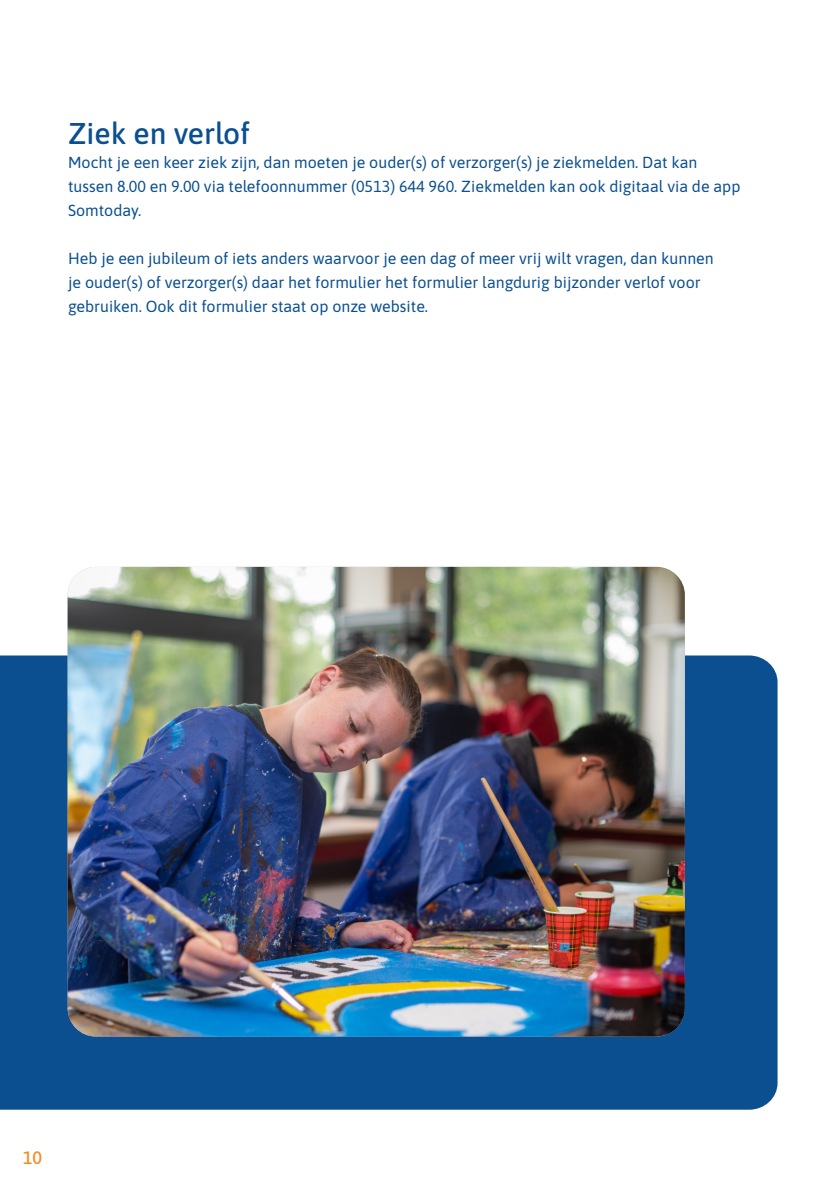
<style>
.page{position:relative;width:840px;height:1191px;background:#fff}
.page>*{position:absolute;margin:0;border:0;box-sizing:border-box;transform-origin:0 0}
.Kop{font:500 30px "Asap";color:#0b4f90}
.Broodtekst{font:500 18px "Asap";color:#f68c1f}
.Broodtekst-2{font:16px/24px "Asap";color:#0b4f90}
</style>
<div class="page">
<div style="left:0;top:655px;width:777px;height:454px;background:#0b4f90"></div>
<img style="left:68px;top:567px;width:616px;height:469px">
<p class="Kop" style="left:68px;top:113px;width:183px">Ziek en verlof</p>
<p class="Broodtekst-2" style="left:68px;top:150px;width:673px">Mocht je een keer ziek zijn, dan moeten je ouder(s) of verzorger(s) je ziekmelden. Dat kan tussen 8.00 en 9.00 via telefoonnummer (0513) 644 960. Ziekmelden kan ook digitaal via de app<br>Somtoday.</p>
<p class="Broodtekst-2" style="left:68px;top:246px;width:646px">Heb je een jubileum of iets anders waarvoor je een dag of meer vrij wilt vragen, dan kunnen je ouder(s) of verzorger(s) daar het formulier het formulier langdurig bijzonder verlof voor gebruiken. Ook dit formulier staat op onze website.</p>
<p class="Broodtekst" style="left:23px;top:1145px;width:21px">10</p>
</div>
